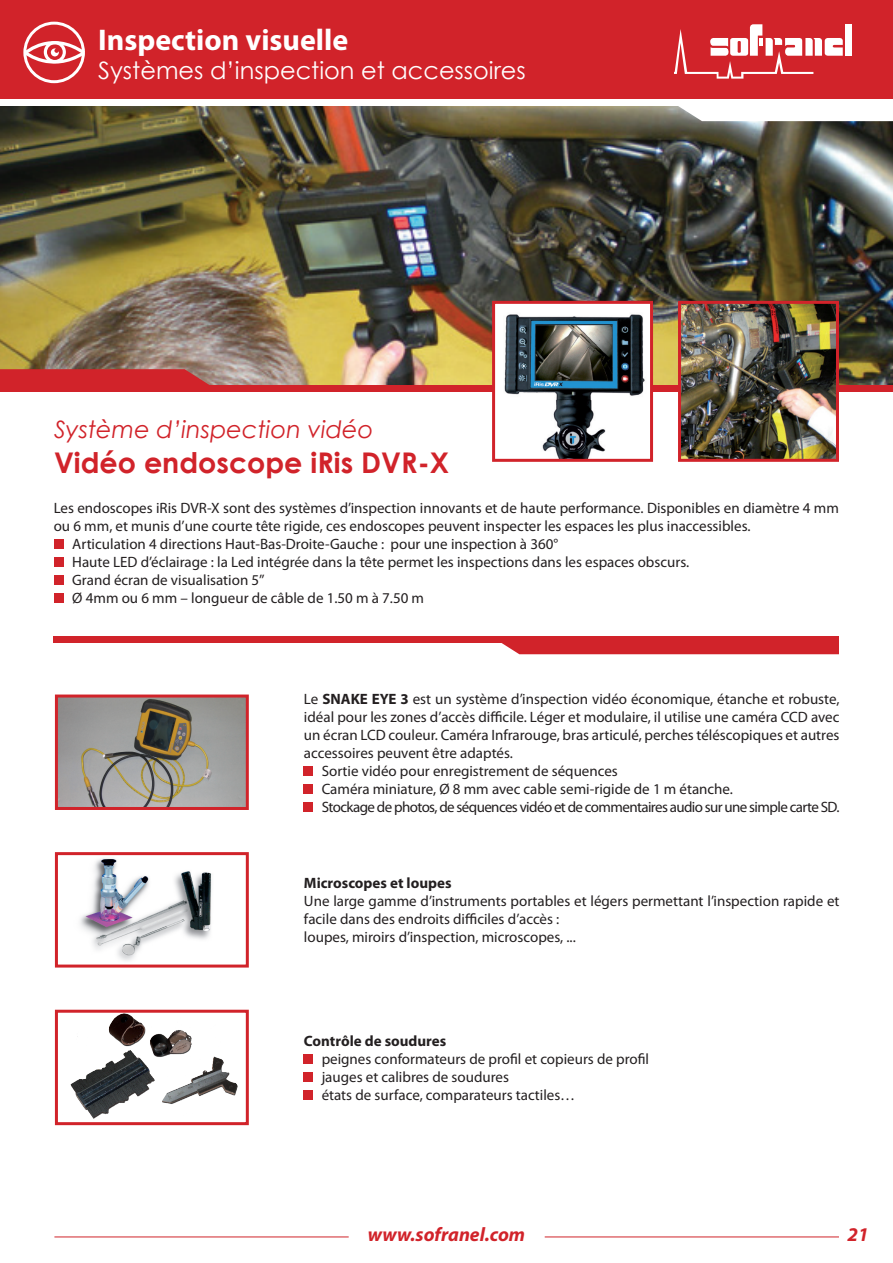
<style>
.page{position:relative;width:893px;height:1263px;background:#fff}
.page>*{position:absolute;margin:0;border:0;box-sizing:border-box;transform-origin:0 0}
.t1{font:700 30px "Myriad Pro";color:#fff}
.t2{font:700 28.5px "Century Gothic";color:#d1232a}
.t3{font:24px "Century Gothic";color:#fff}
.t4{font:italic 24px "Century Gothic";color:#d1232a}
.t5{font:italic 700 19.5px "Myriad Pro";color:#d1232a}
.t6{font:15px/18px "Myriad Pro";color:#231f20}
.t7{font:15px "Myriad Pro";letter-spacing:-.04em;color:#231f20}
.t8{font:700 15px "Myriad Pro";color:#231f20}
.s1{font-weight:700}
</style>
<div class="page">
<img style="left:0;top:106px;width:893px;height:279px">
<div style="left:0;top:385px;width:893px;height:6px;background:#d1232a"></div>
<img style="left:496px;top:305px;width:153px;height:153px">
<div style="left:492px;top:301px;width:161px;height:161px;border:3px solid #d1232a"></div>
<img style="left:682px;top:305px;width:153px;height:153px">
<div style="left:678px;top:301px;width:161px;height:161px;border:3px solid #d1232a"></div>
<div style="left:0;top:0;width:893px;height:101px;background:#d1232a"></div>
<div style="left:845px;top:24px;width:7px;height:32px;background:#fff"></div>
<svg style="left:674px;top:24px;width:169px;height:55px"></svg>
<div style="left:0;top:99px;width:893px;height:6px;background:#fff"></div>
<img style="left:59px;top:698px;width:186px;height:108px">
<div style="left:55px;top:694px;width:194px;height:116px;border:3px solid #d1232a"></div>
<img style="left:80px;top:858px;width:132px;height:103px">
<div style="left:55px;top:852px;width:194px;height:115px;border:3px solid #d1232a"></div>
<div style="left:303px;top:766px;width:10px;height:10px;background:#d1232a"></div>
<div style="left:54px;top:539px;width:10px;height:10px;background:#d1232a"></div>
<div style="left:54px;top:557px;width:10px;height:10px;background:#d1232a"></div>
<div style="left:54px;top:575px;width:10px;height:10px;background:#d1232a"></div>
<img style="left:70px;top:1014px;width:168px;height:105px">
<div style="left:55px;top:1010px;width:194px;height:115px;border:3px solid #d1232a"></div>
<div style="left:54px;top:636px;width:785px;height:7px;background:#d1232a"></div>
<div style="left:303px;top:1054px;width:10px;height:10px;background:#d1232a"></div>
<div style="left:303px;top:1072px;width:10px;height:10px;background:#d1232a"></div>
<div style="left:303px;top:1090px;width:10px;height:10px;background:#d1232a"></div>
<svg style="left:674px;top:106px;width:219px;height:15px"></svg>
<svg style="left:0;top:369px;width:213px;height:16px;background:#cc2b30"></svg>
<div style="left:501px;top:643px;width:338px;height:11px;background:#d1232a"></div>
<div style="left:54px;top:593px;width:10px;height:10px;background:#d1232a"></div>
<div style="left:303px;top:784px;width:10px;height:10px;background:#d1232a"></div>
<div style="left:303px;top:802px;width:10px;height:9px;background:#d1232a"></div>
<hr style="left:54px;top:1236px;width:295px;height:1px;background:#d1232a">
<hr style="left:545px;top:1236px;width:294px;height:1px;background:#d1232a">
<svg style="left:25px;top:39px;width:60px;height:26px"></svg>
<div style="left:23px;top:22px;width:62px;height:61px;border:3px solid #fff;border-radius:50%"></div>
<h1 class="t1" style="left:98px;top:20px;width:252px">Inspection visuelle</h1>
<h3 class="t3" style="left:98px;top:53px;width:429px">Systèmes d’inspection et accessoires</h3>
<h3 class="t4" style="left:54px;top:413px;width:321px">Système d’inspection vidéo</h3>
<h2 class="t2" style="left:54px;top:441px;width:397px">Vidéo endoscope iRis DVR-X</h2>
<p class="t6" style="left:54px;top:499px;width:787px">Les endoscopes iRis DVR-X sont des systèmes d’inspection innovants et de haute performance. Disponibles en diamètre 4 mm</p>
<p class="t6" style="left:54px;top:517px;width:698px">ou 6 mm, et munis d’une courte tête rigide, ces endoscopes peuvent inspecter les espaces les plus inaccessibles.</p>
<p class="t6" style="left:72px;top:535px;width:487px">Articulation 4 directions Haut-Bas-Droite-Gauche : pour une inspection à 360°</p>
<p class="t6" style="left:72px;top:553px;width:618px">Haute LED d’éclairage : la Led intégrée dans la tête permet les inspections dans les espaces obscurs.</p>
<p class="t6" style="left:72px;top:571px;width:194px">Grand écran de visualisation 5’’</p>
<p class="t6" style="left:72px;top:589px;width:353px">Ø 4mm ou 6 mm – longueur de câble de 1.50 m à 7.50 m</p>
<p class="t6" style="left:304px;top:690px;width:537px">Le <span class="s1">SNAKE EYE 3</span> est un système d’inspection vidéo économique, étanche et robuste,</p>
<p class="t6" style="left:304px;top:708px;width:537px">idéal pour les zones d’accès difficile. Léger et modulaire, il utilise une caméra CCD avec</p>
<p class="t6" style="left:304px;top:726px;width:537px">un écran LCD couleur. Caméra Infrarouge, bras articulé, perches téléscopiques et autres</p>
<p class="t6" style="left:304px;top:744px;width:210px">accessoires peuvent être adaptés.</p>
<p class="t6" style="left:322px;top:762px;width:298px">Sortie vidéo pour enregistrement de séquences</p>
<p class="t6" style="left:322px;top:780px;width:413px">Caméra miniature, Ø 8 mm avec cable semi-rigide de 1 m étanche.</p>
<p class="t7" style="left:322px;top:798px;width:519px">Stockage de photos, de séquences vidéo et de commentaires audio sur une simple carte SD.</p>
<p class="t8" style="left:304px;top:874px;width:149px">Microscopes et loupes</p>
<p class="t6" style="left:304px;top:892px;width:537px">Une large gamme d’instruments portables et légers permettant l’inspection rapide et facile dans des endroits difficiles d’accès :<br>loupes, miroirs d’inspection, microscopes, ...</p>
<p class="t8" style="left:304px;top:1031px;width:144px">Contrôle de soudures</p>
<p class="t6" style="left:322px;top:1050px;width:329px">peignes conformateurs de profil et copieurs de profil jauges et calibres de soudures<br>états de surface, comparateurs tactiles…</p>
<h3 class="t5" style="left:368px;top:1222px;width:159px">www.sofranel.com</h3>
<h3 class="t5" style="left:847px;top:1222px;width:23px">21</h3>
</div>
